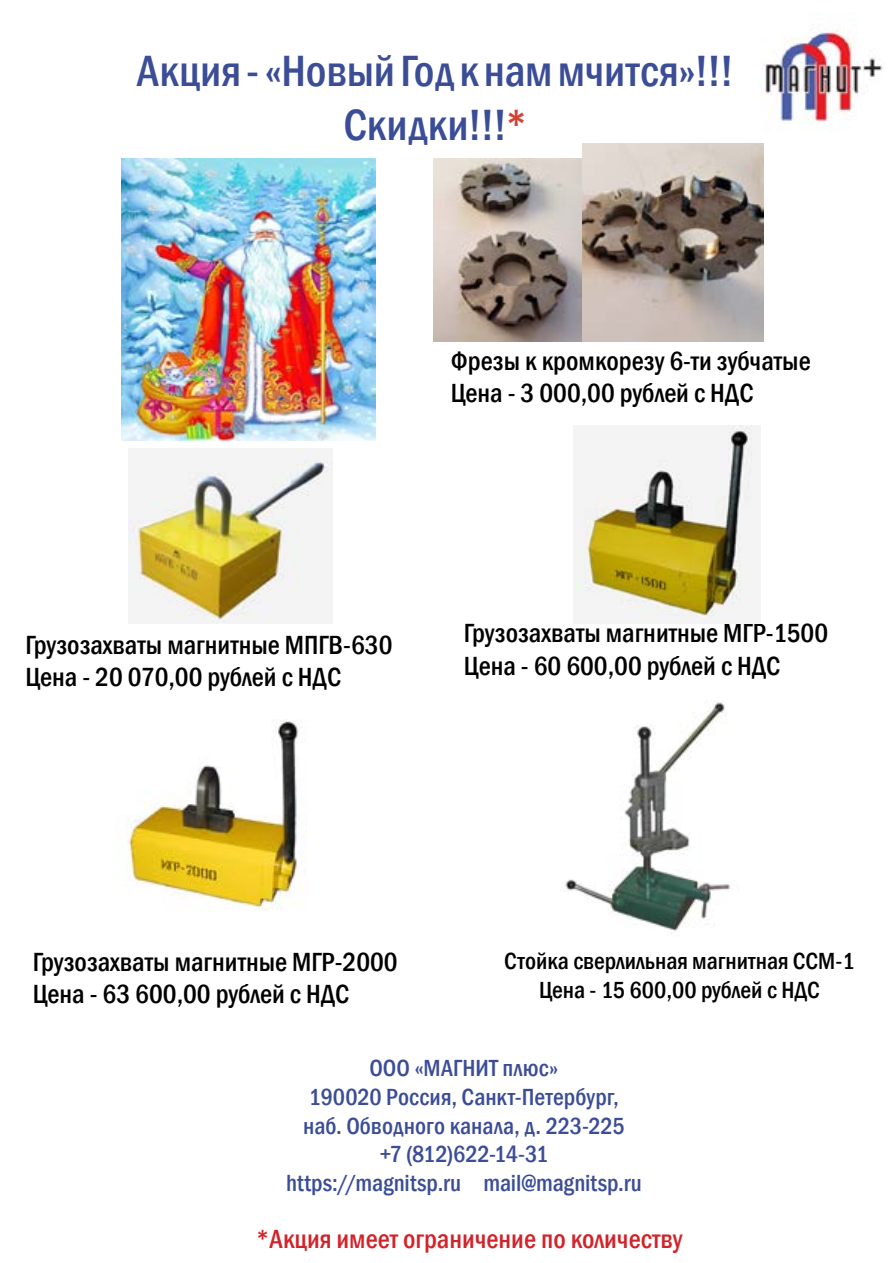
<style>
.page{position:relative;width:893px;height:1263px;background:#fff}
.page>*{position:absolute;margin:0;border:0;box-sizing:border-box;transform-origin:0 0}
.t1{font:500 condensed 45px/54px "Franklin Gothic";letter-spacing:-.005em;color:#3b4d96;text-align:center}
.t2{font:500 condensed 27px/32.4px "Franklin Gothic";color:#000}
.t3{font:500 condensed 27px "Franklin Gothic";color:#d2232a}
.t4{font:500 condensed 24px/28.8px "Franklin Gothic";color:#3b4d96;text-align:center}
.t5{font:500 condensed 24px/28.8px "Franklin Gothic";color:#000;text-align:center}
.s1{color:#d54134}
</style>
<div class="page">
<img style="left:763px;top:24px;width:120px;height:107px">
<img style="left:583px;top:144px;width:180px;height:197px">
<img style="left:129px;top:448px;width:203px;height:175px">
<img style="left:574px;top:426px;width:187px;height:197px">
<img style="left:120px;top:719px;width:187px;height:192px">
<img style="left:121px;top:159px;width:255px;height:281px">
<img style="left:565px;top:702px;width:166px;height:230px">
<img style="left:433px;top:159px;width:149px;height:182px">
<h1 class="t1" style="left:137px;top:43px;width:599px">Акция - «Новый Год к нам мчится»!!!<br>Скидки!!!<span class="s1">*</span></h1>
<p class="t2" style="left:451px;top:345px;width:361px">Фрезы к кромкорезу 6-ти зубчатые<br>Цена - 3 000,00 рублей с НДС</p>
<p class="t2" style="left:26px;top:629px;width:368px">Грузозахваты магнитные МПГВ-630<br>Цена - 20 070,00 рублей с НДС</p>
<p class="t2" style="left:464px;top:617px;width:366px">Грузозахваты магнитные МГР-1500<br>Цена - 60 600,00 рублей с НДС</p>
<p class="t2" style="left:33px;top:945px;width:366px">Грузозахваты магнитные МГР-2000<br>Цена - 63 600,00 рублей с НДС</p>
<p class="t5" style="left:504px;top:946px;width:352px">Стойка сверлильная магнитная ССМ-1<br>Цена - 15 600,00 рублей с НДС</p>
<p class="t4" style="left:286px;top:1053px;width:357px">ООО «МАГНИТ плюс»<br>190020 Россия, Санкт-Петербург,<br>наб. Обводного канала, д. 223-225<br>+7 (812)622-14-31<br>https://magnitsp.ru mail@magnitsp.ru</p>
<p class="t3" style="left:256px;top:1221px;width:428px">*Акция имеет ограничение по количеству</p>
</div>
